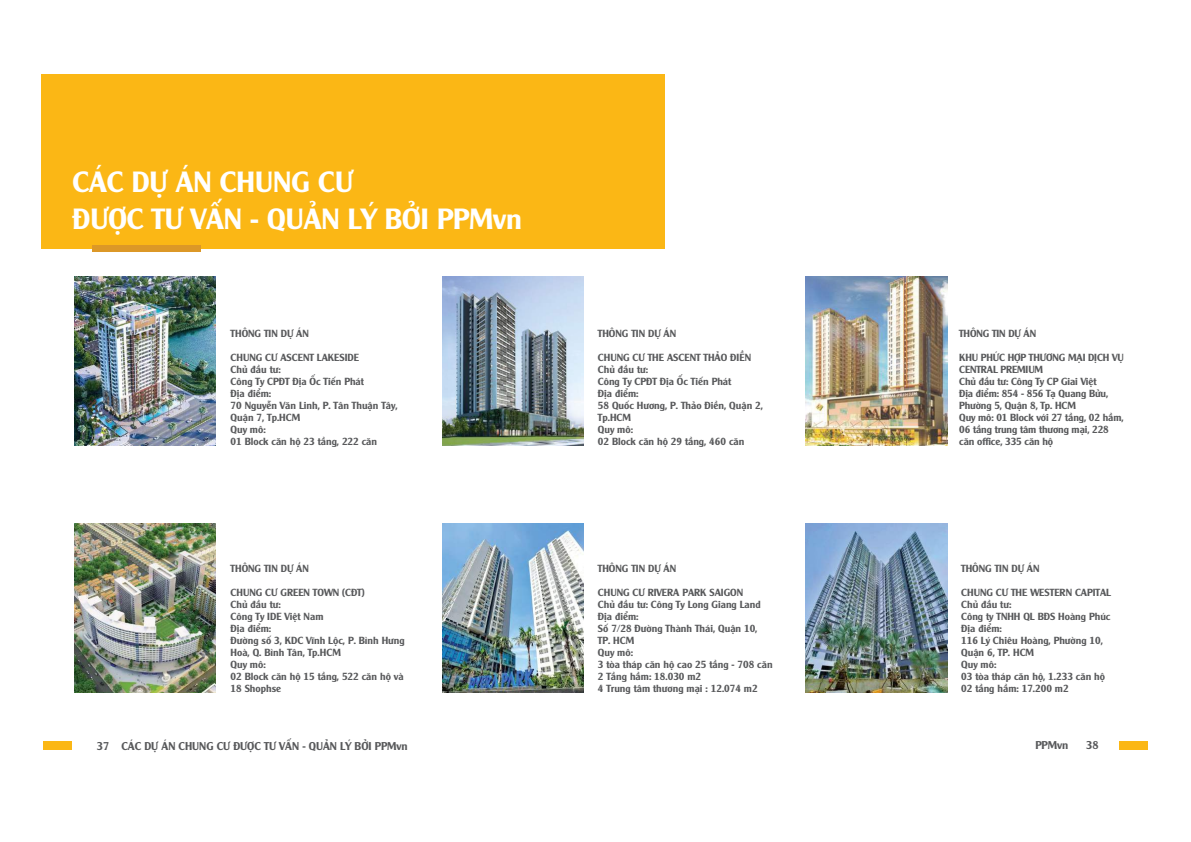
<style>
.page{position:relative;width:1191px;height:842px;background:#fff}
.page>*{position:absolute;margin:0;border:0;box-sizing:border-box;transform-origin:0 0}
.t1{font:28.4px/37.1px "UTM Alexander";color:#fff}
.t2{font:11px "UTM Alexander";color:#58595b}
.t3{font:10px/12px "UTM Alexander";color:#58595b}
</style>
<div class="page">
<div style="left:43px;top:741px;width:29px;height:9px;background:#fbb715"></div>
<div style="left:1118px;top:741px;width:29px;height:9px;background:#fbb715"></div>
<div style="left:41px;top:74px;width:624px;height:174px;background:#fbb715"></div>
<div style="left:92px;top:245px;width:109px;height:7px;background:#dc9827"></div>
<img style="left:74px;top:276px;width:142px;height:169px">
<img style="left:442px;top:276px;width:141px;height:169px">
<img style="left:806px;top:276px;width:141px;height:169px">
<img style="left:74px;top:523px;width:142px;height:169px">
<img style="left:442px;top:523px;width:141px;height:169px">
<img style="left:806px;top:523px;width:141px;height:169px">
<h1 class="t1" style="left:73px;top:160px;width:451px">CÁC DỰ ÁN CHUNG CƯ<br>ĐƯỢC TƯ VẤN - QUẢN LÝ BỞI PPMvn</h1>
<p class="t3" style="left:231px;top:326px;width:80px">THÔNG TIN DỰ ÁN</p>
<p class="t3" style="left:231px;top:350px;width:169px">CHUNG CƯ ASCENT LAKESIDE<br>Chủ đầu tư:<br>Công Ty CPĐT Địa Ốc Tiến Phát<br>Địa điểm:<br>70 Nguyễn Văn Linh, P. Tân Thuận Tây,<br>Quận 7, Tp.HCM<br>Quy mô:<br>01 Block căn hộ 23 tầng, 222 căn</p>
<p class="t3" style="left:231px;top:561px;width:80px">THÔNG TIN DỰ ÁN</p>
<p class="t3" style="left:231px;top:585px;width:176px">CHUNG CƯ GREEN TOWN (CĐT)<br>Chủ đầu tư:<br>Công Ty IDE Việt Nam<br>Địa điểm:<br>Đường số 3, KDC Vĩnh Lộc, P. Bình Hưng<br>Hoà, Q. Bình Tân, Tp.HCM<br>Quy mô:<br>02 Block căn hộ 15 tầng, 522 căn hộ và<br>18 Shophse</p>
<p class="t3" style="left:598px;top:326px;width:80px">THÔNG TIN DỰ ÁN</p>
<p class="t3" style="left:598px;top:350px;width:166px">CHUNG CƯ THE ASCENT THẢO ĐIỀN<br>Chủ đầu tư:<br>Công Ty CPĐT Địa Ốc Tiến Phát<br>Địa điểm:<br>58 Quốc Hương, P. Thảo Điền, Quận 2,<br>Tp.HCM<br>Quy mô:<br>02 Block căn hộ 29 tầng, 460 căn</p>
<p class="t3" style="left:598px;top:561px;width:80px">THÔNG TIN DỰ ÁN</p>
<p class="t3" style="left:598px;top:585px;width:176px">CHUNG CƯ RIVERA PARK SAIGON<br>Chủ đầu tư: Công Ty Long Giang Land<br>Địa điểm:<br>Số 7/28 Đường Thành Thái, Quận 10,<br>TP. HCM<br>Quy mô:<br>3 tòa tháp căn hộ cao 25 tầng - 708 căn<br>2 Tầng hầm: 18.030 m2<br>4 Trung tâm thương mại : 12.074 m2</p>
<p class="t3" style="left:959px;top:326px;width:78px">THÔNG TIN DỰ ÁN</p>
<p class="t3" style="left:959px;top:350px;width:166px">KHU PHỨC HỢP THƯƠNG MẠI DỊCH VỤ<br>CENTRAL PREMIUM<br>Chủ đầu tư: Công Ty CP Giai Việt<br>Địa điểm: 854 - 856 Tạ Quang Bửu,<br>Phường 5, Quận 8, Tp. HCM<br>Quy mô: 01 Block với 27 tầng, 02 hầm,<br>06 tầng trung tâm thương mại, 228 căn office, 335 căn hộ</p>
<p class="t3" style="left:961px;top:561px;width:80px">THÔNG TIN DỰ ÁN</p>
<p class="t3" style="left:961px;top:585px;width:151px">CHUNG CƯ THE WESTERN CAPITAL<br>Chủ đầu tư:<br>Công ty TNHH QL BĐS Hoàng Phúc<br>Địa điểm:<br>116 Lý Chiêu Hoàng, Phường 10,<br>Quận 6, TP. HCM<br>Quy mô:<br>03 tòa tháp căn hộ, 1.233 căn hộ<br>02 tầng hầm: 17.200 m2</p>
<p class="t2" style="left:97px;top:737px;width:312px">37 CÁC DỰ ÁN CHUNG CƯ ĐƯỢC TƯ VẤN - QUẢN LÝ BỞI PPMvn</p>
<p class="t2" style="left:1035px;top:737px;width:34px">PPMvn</p>
<p class="t2" style="left:1086px;top:737px;width:14px">38</p>
</div>
